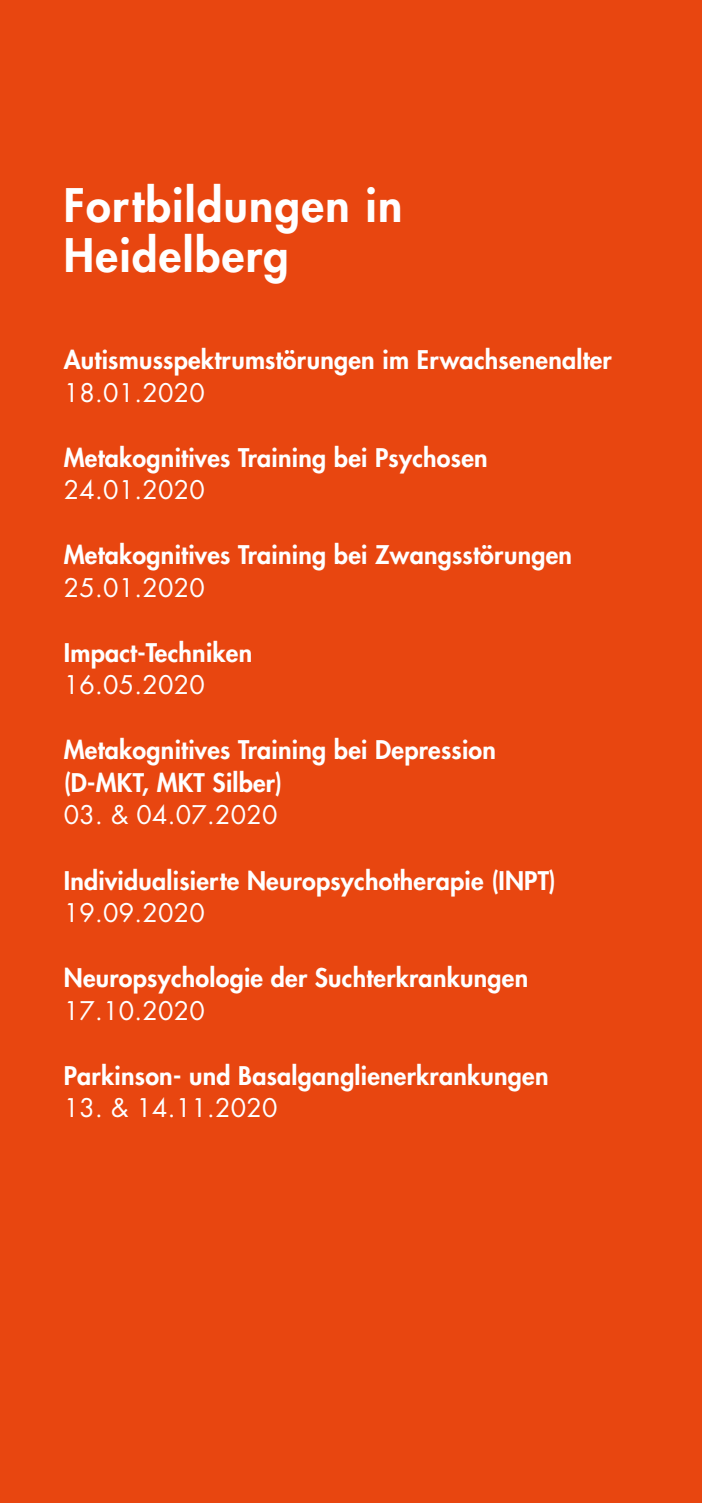
<style>
.page{position:relative;width:702px;height:1503px;background:#fff}
.page>*{position:absolute;margin:0;border:0;box-sizing:border-box;transform-origin:0 0}
.t1{font:800 45px/50px "Futura";letter-spacing:.03em;color:#fff}
.t2{font:800 25px/32.5px "Futura";letter-spacing:.01em;color:#fff}
.t3{font:25px "Futura";letter-spacing:.01em;color:#fff}
</style>
<div class="page">
<div style="left:0;top:0;width:702px;height:1502px;background:#e84610"></div>
<h1 class="t1" style="left:64px;top:180px;width:340px">Fortbildungen in<br>Heidelberg</h1>
<p class="t2" style="left:64px;top:344px;width:549px">Autismusspektrumstörungen im Erwachsenenalter</p>
<p class="t3" style="left:64px;top:376px;width:142px">18.01.2020</p>
<p class="t2" style="left:64px;top:441px;width:425px">Metakognitives Training bei Psychosen</p>
<p class="t3" style="left:64px;top:474px;width:142px">24.01.2020</p>
<p class="t2" style="left:64px;top:539px;width:510px">Metakognitives Training bei Zwangsstörungen</p>
<p class="t3" style="left:64px;top:571px;width:142px">25.01.2020</p>
<p class="t2" style="left:64px;top:636px;width:190px">Impact-Techniken</p>
<p class="t3" style="left:64px;top:669px;width:142px">16.05.2020</p>
<p class="t2" style="left:64px;top:734px;width:433px">Metakognitives Training bei Depression (D-MKT, MKT Silber)</p>
<p class="t3" style="left:64px;top:799px;width:215px">03. &amp; 04.07.2020</p>
<p class="t2" style="left:64px;top:864px;width:493px">Individualisierte Neuropsychotherapie (INPT)</p>
<p class="t3" style="left:64px;top:896px;width:142px">19.09.2020</p>
<p class="t2" style="left:64px;top:961px;width:466px">Neuropsychologie der Suchterkrankungen</p>
<p class="t3" style="left:64px;top:994px;width:142px">17.10.2020</p>
<p class="t2" style="left:64px;top:1059px;width:486px">Parkinson- und Basalganglienerkrankungen</p>
<p class="t3" style="left:64px;top:1091px;width:215px">13. &amp; 14.11.2020</p>
</div>
